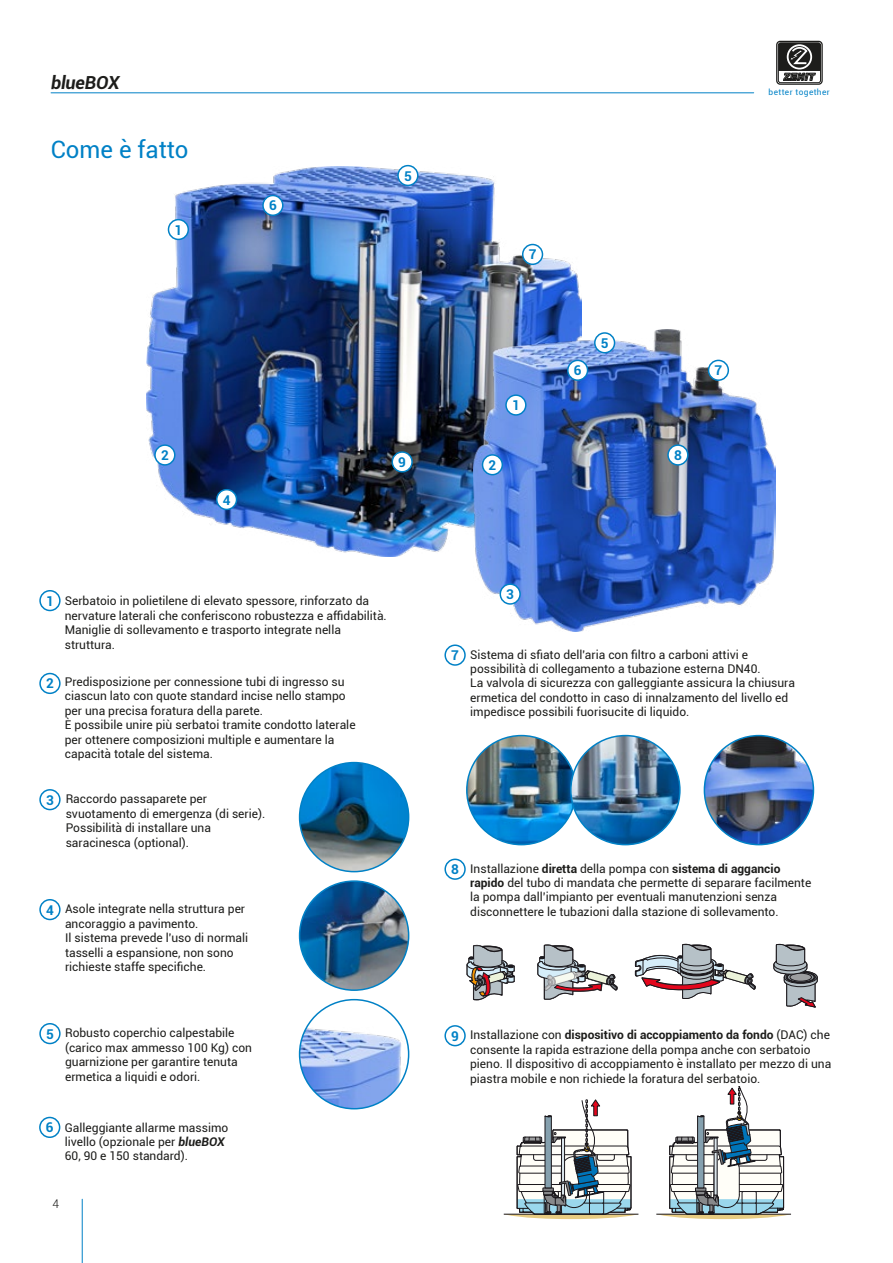
<style>
.page{position:relative;width:893px;height:1263px;background:#fff}
.page>*{position:absolute;margin:0;border:0;box-sizing:border-box;transform-origin:0 0}
.t1{font:24px "Roboto";color:#0081c6}
.t2{font:italic 700 18px "Roboto";letter-spacing:-.01em;color:#1d1d1b}
.t3{font:700 13.5px "Roboto";color:#0081c6}
.t4{font:12px/14.4px "Roboto";color:#1d1d1b}
.t5{font:300 12px "Roboto";color:#1d1d1b}
.t6{font:8.25px "Roboto";letter-spacing:.05em;color:#0082c7}
.s1{font-weight:700;font-style:italic}
.s2{font-weight:700}
</style>
<div class="page">
<img style="left:146px;top:166px;width:435px;height:390px">
<img style="left:473px;top:329px;width:302px;height:303px">
<hr style="left:82px;top:1199px;width:1px;height:64px;background:#0081c6">
<hr style="left:51px;top:92px;width:703px;height:1px;background:#0081c6">
<div style="left:776px;top:41px;width:47px;height:44px;border:1px solid #1d1d1b;border-radius:3px"></div>
<div style="left:778px;top:43px;width:43px;height:40px;border:1px solid #1d1d1b;border-radius:2px"></div>
<svg style="left:778px;top:43px;width:42px;height:38px"></svg>
<img style="left:300px;top:762px;width:109px;height:110px;border-radius:55px">
<div style="left:299px;top:762px;width:110px;height:110px;border:2px solid #0081c6;border-radius:50%"></div>
<img style="left:300px;top:1008px;width:109px;height:101px">
<div style="left:299px;top:999px;width:110px;height:110px;border:2px solid #0081c6;border-radius:50%"></div>
<img style="left:300px;top:881px;width:109px;height:109px;border-radius:55px">
<div style="left:299px;top:880px;width:110px;height:111px;border:2px solid #0081c6;border-radius:50%"></div>
<img style="left:467px;top:735px;width:109px;height:110px;border-radius:55px">
<img style="left:571px;top:735px;width:109px;height:110px;border-radius:55px">
<div style="left:570px;top:735px;width:111px;height:110px;border:2px solid #0081c6;border-radius:50%"></div>
<img style="left:704px;top:735px;width:109px;height:110px;border-radius:55px">
<div style="left:704px;top:735px;width:110px;height:110px;border:2px solid #0081c6;border-radius:50%"></div>
<div style="left:39px;top:590px;width:22px;height:21px;border:2px solid #0081c6;border-radius:50%"></div>
<div style="left:506px;top:395px;width:20px;height:20px;background:#fff;border-radius:50%"></div>
<div style="left:505px;top:394px;width:22px;height:22px;border:2px solid #0081c6;border-radius:50%"></div>
<div style="left:168px;top:220px;width:20px;height:19px;background:#fff;border-radius:50%"></div>
<div style="left:168px;top:219px;width:21px;height:21px;border:2px solid #0081c6;border-radius:50%"></div>
<div style="left:39px;top:673px;width:22px;height:21px;border:2px solid #0081c6;border-radius:50%"></div>
<div style="left:482px;top:455px;width:20px;height:20px;background:#fff;border-radius:50%"></div>
<div style="left:482px;top:454px;width:21px;height:21px;border:2px solid #0081c6;border-radius:50%"></div>
<div style="left:155px;top:445px;width:20px;height:20px;background:#fff;border-radius:50%"></div>
<div style="left:154px;top:444px;width:22px;height:22px;border:2px solid #0081c6;border-radius:50%"></div>
<div style="left:39px;top:899px;width:22px;height:21px;border:2px solid #0081c6;border-radius:50%"></div>
<div style="left:39px;top:789px;width:22px;height:21px;border:2px solid #0081c6;border-radius:50%"></div>
<div style="left:39px;top:1023px;width:22px;height:21px;border:2px solid #0081c6;border-radius:50%"></div>
<div style="left:217px;top:490px;width:20px;height:19px;background:#fff;border-radius:50%"></div>
<div style="left:216px;top:489px;width:21px;height:21px;border:2px solid #0081c6;border-radius:50%"></div>
<div style="left:500px;top:584px;width:20px;height:20px;background:#fff;border-radius:50%"></div>
<div style="left:499px;top:583px;width:22px;height:22px;border:2px solid #0081c6;border-radius:50%"></div>
<div style="left:39px;top:1117px;width:21px;height:21px;border:2px solid #0081c6;border-radius:50%"></div>
<div style="left:444px;top:644px;width:22px;height:22px;border:2px solid #0081c6;border-radius:50%"></div>
<div style="left:263px;top:195px;width:20px;height:20px;background:#fff;border-radius:50%"></div>
<div style="left:262px;top:195px;width:22px;height:21px;border:2px solid #0081c6;border-radius:50%"></div>
<div style="left:568px;top:360px;width:20px;height:20px;background:#fff;border-radius:50%"></div>
<div style="left:567px;top:360px;width:21px;height:21px;border:2px solid #0081c6;border-radius:50%"></div>
<div style="left:444px;top:858px;width:22px;height:22px;border:2px solid #0081c6;border-radius:50%"></div>
<div style="left:595px;top:333px;width:20px;height:20px;background:#fff;border-radius:50%"></div>
<div style="left:594px;top:332px;width:21px;height:21px;border:2px solid #0081c6;border-radius:50%"></div>
<div style="left:398px;top:166px;width:20px;height:19px;background:#fff;border-radius:50%"></div>
<div style="left:397px;top:165px;width:22px;height:21px;border:2px solid #0081c6;border-radius:50%"></div>
<div style="left:444px;top:1025px;width:22px;height:21px;border:2px solid #0081c6;border-radius:50%"></div>
<div style="left:708px;top:360px;width:20px;height:20px;background:#fff;border-radius:50%"></div>
<div style="left:708px;top:360px;width:21px;height:21px;border:2px solid #0081c6;border-radius:50%"></div>
<div style="left:668px;top:445px;width:20px;height:20px;background:#fff;border-radius:50%"></div>
<div style="left:667px;top:444px;width:22px;height:22px;border:2px solid #0081c6;border-radius:50%"></div>
<div style="left:392px;top:452px;width:20px;height:20px;background:#fff;border-radius:50%"></div>
<div style="left:391px;top:451px;width:22px;height:22px;border:2px solid #0081c6;border-radius:50%"></div>
<div style="left:523px;top:244px;width:19px;height:20px;background:#fff;border-radius:50%"></div>
<div style="left:522px;top:244px;width:21px;height:21px;border:2px solid #0081c6;border-radius:50%"></div>
<svg style="left:773px;top:943px;width:45px;height:65px"></svg>
<svg style="left:635px;top:943px;width:121px;height:56px"></svg>
<svg style="left:537px;top:944px;width:81px;height:56px"></svg>
<svg style="left:466px;top:944px;width:49px;height:57px"></svg>
<svg style="left:504px;top:1099px;width:134px;height:120px"></svg>
<svg style="left:656px;top:1087px;width:135px;height:132px"></svg>
<h2 class="t2" style="left:51px;top:70px;width:70px">blueBOX</h2>
<p class="t1" style="left:51px;top:133px;width:139px">Come è fatto</p>
<p class="t3" style="left:174px;top:220px;width:9px">1</p>
<p class="t3" style="left:269px;top:196px;width:9px">6</p>
<p class="t3" style="left:404px;top:166px;width:9px">5</p>
<p class="t3" style="left:161px;top:446px;width:9px">2</p>
<p class="t3" style="left:223px;top:490px;width:9px">4</p>
<p class="t3" style="left:398px;top:453px;width:9px">9</p>
<p class="t3" style="left:46px;top:591px;width:9px">1</p>
<p class="t3" style="left:46px;top:674px;width:9px">2</p>
<p class="t4" style="left:65px;top:593px;width:323px">Serbatoio in polietilene di elevato spessore, rinforzato da nervature laterali che conferiscono robustezza e affidabilità.</p>
<p class="t4" style="left:65px;top:622px;width:278px">Maniglie di sollevamento e trasporto integrate nella struttura.</p>
<p class="t4" style="left:65px;top:674px;width:282px;text-align:justify">Predisposizione per connessione tubi di ingresso su ciascun lato con quote standard incise nello stampo per una precisa foratura della parete.</p>
<p class="t4" style="left:65px;top:717px;width:292px">È possibile unire più serbatoi tramite condotto laterale per ottenere composizioni multiple e aumentare la capacità totale del sistema.</p>
<p class="t3" style="left:46px;top:790px;width:9px">3</p>
<p class="t4" style="left:66px;top:791px;width:201px">Raccordo passaparete per svuotamento di emergenza (di serie).</p>
<p class="t4" style="left:66px;top:820px;width:147px">Possibilità di installare una saracinesca (optional).</p>
<p class="t3" style="left:46px;top:900px;width:9px">4</p>
<p class="t4" style="left:65px;top:901px;width:182px">Asole integrate nella struttura per ancoraggio a pavimento.</p>
<p class="t4" style="left:65px;top:930px;width:185px">Il sistema prevede l'uso di normali tasselli a espansione, non sono richieste staffe specifiche.</p>
<p class="t3" style="left:46px;top:1024px;width:9px">5</p>
<p class="t4" style="left:65px;top:1025px;width:188px">Robusto coperchio calpestabile (carico max ammesso 100 Kg) con guarnizione per garantire tenuta ermetica a liquidi e odori.</p>
<p class="t3" style="left:46px;top:1118px;width:9px">6</p>
<p class="t4" style="left:65px;top:1120px;width:165px">Galleggiante allarme massimo livello (opzionale per <span class="s1">blueBOX<br></span>60, 90 e 150 standard).</p>
<p class="t5" style="left:52px;top:1195px;width:8px">4</p>
<p class="t6" style="left:769px;top:86px;width:63px">better together</p>
<p class="t3" style="left:529px;top:245px;width:9px">7</p>
<p class="t3" style="left:512px;top:396px;width:9px">1</p>
<p class="t3" style="left:489px;top:455px;width:9px">2</p>
<p class="t3" style="left:574px;top:361px;width:9px">6</p>
<p class="t3" style="left:601px;top:334px;width:9px">5</p>
<p class="t3" style="left:674px;top:446px;width:9px">8</p>
<p class="t3" style="left:714px;top:361px;width:9px">7</p>
<p class="t3" style="left:506px;top:585px;width:9px">3</p>
<p class="t3" style="left:451px;top:646px;width:9px">7</p>
<p class="t4" style="left:470px;top:647px;width:292px">Sistema di sfiato dell'aria con filtro a carboni attivi e possibilità di collegamento a tubazione esterna DN40.</p>
<p class="t4" style="left:470px;top:675px;width:326px">La valvola di sicurezza con galleggiante assicura la chiusura ermetica del condotto in caso di innalzamento del livello ed impedisce possibili fuorisucite di liquido.</p>
<p class="t3" style="left:451px;top:860px;width:9px">8</p>
<p class="t4" style="left:470px;top:861px;width:343px">Installazione <span class="s2">diretta</span> della pompa con <span class="s2">sistema di aggancio rapido</span> del tubo di mandata che permette di separare facilmente la pompa dall’impianto per eventuali manutenzioni senza disconnettere le tubazioni dalla stazione di sollevamento.</p>
<p class="t3" style="left:451px;top:1026px;width:9px">9</p>
<p class="t4" style="left:470px;top:1027px;width:363px">Installazione con <span class="s2">dispositivo di accoppiamento da fondo</span> (DAC) che consente la rapida estrazione della pompa anche con serbatoio pieno. Il dispositivo di accoppiamento è installato per mezzo di una piastra mobile e non richiede la foratura del serbatoio.</p>
</div>
